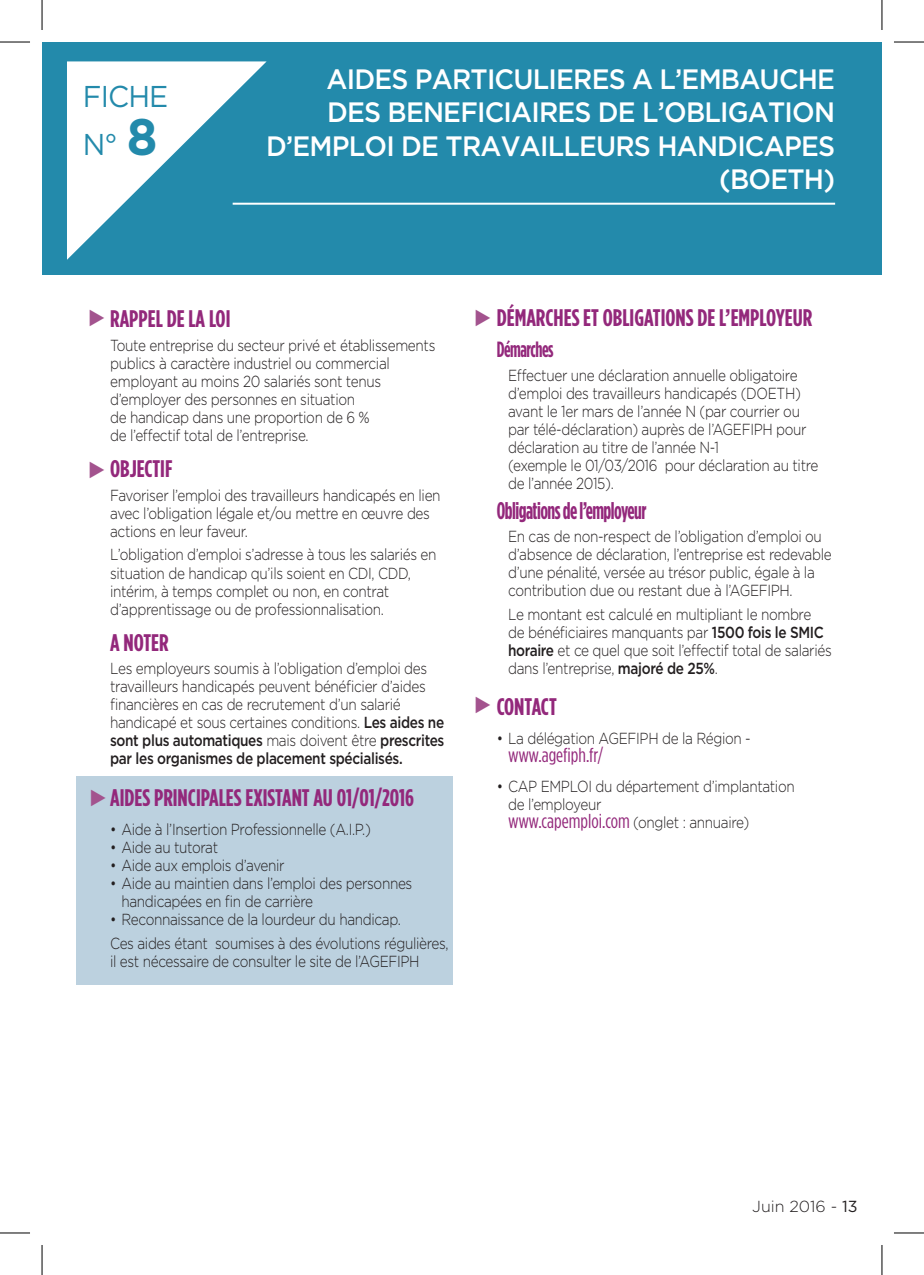
<style>
.page{position:relative;width:924px;height:1275px;background:#fff}
.page>*{position:absolute;margin:0;border:0;box-sizing:border-box;transform-origin:0 0}
.t1{font:30px/47.8px "Gotham";letter-spacing:-.03em;color:#238aab;scale:.95 1}
.t2{font:500 28px/33.6px "Gotham";letter-spacing:-.03em;color:#fff;text-align:right;scale:.95 1}
.t3{font:700 condensed 24px "Gotham HTF";color:#93287b}
.t4{font:700 condensed 24px "Gotham HTF";letter-spacing:-.025em;color:#93287b;scale:.85 1}
.t5{font:700 condensed 22px "Gotham HTF";letter-spacing:-.025em;color:#93287b;scale:.85 1}
.t6{font:condensed 20px "Gotham HTF";color:#93287b}
.t7{font:300 16px/18px "Gotham";letter-spacing:-.025em;color:#231f20;scale:.85 1}
.t8{font:300 16px "Gotham";color:#231f20}
.s1{font-weight:700;font-size:51.4px}
.s2{font-weight:500}
.s3{font-family:"Gotham";font-weight:300;font-stretch:normal;font-size:16px;color:#231f20}
.s4{font-weight:400}
</style>
<div class="page">
<div style="left:76px;top:776px;width:376px;height:209px;background:#bcd1df"></div>
<div style="left:42px;top:42px;width:839px;height:232px;background:#238aab"></div>
<svg style="left:67px;top:61px;width:199px;height:199px"></svg>
<hr style="left:232px;top:203px;width:602px;height:2px;background:#fff">
<hr style="left:0;top:42px;width:30px;height:1px;background:#000">
<hr style="left:893px;top:42px;width:30px;height:1px;background:#000">
<hr style="left:0;top:1232px;width:30px;height:1px;background:#000">
<hr style="left:893px;top:1232px;width:30px;height:1px;background:#000">
<hr style="left:42px;top:0;width:1px;height:30px;background:#000">
<hr style="left:42px;top:1245px;width:1px;height:30px;background:#000">
<hr style="left:881px;top:0;width:1px;height:30px;background:#000">
<hr style="left:881px;top:1245px;width:1px;height:30px;background:#000">
<h1 class="t1" style="left:83px;top:72px;width:92px">FICHE<br>N° <span class="s1">8</span></h1>
<h2 class="t2" style="left:266px;top:61px;width:600px">AIDES PARTICULIERES A L’EMBAUCHE<br>DES BENEFICIAIRES DE L’OBLIGATION<br>D’EMPLOI DE TRAVAILLEURS HANDICAPES (BOETH)</h2>
<h3 class="t3" style="left:110px;top:305px;width:122px">RAPPEL DE LA LOI</h3>
<p class="t7" style="left:110px;top:336px;width:384px">Toute entreprise du secteur privé et établissements publics à caractère industriel ou commercial employant au moins 20 salariés sont tenus d’employer des personnes en situation<br>de handicap dans une proportion de 6 %<br>de l’effectif total de l’entreprise.</p>
<h3 class="t3" style="left:110px;top:455px;width:64px">OBJECTIF</h3>
<p class="t7" style="left:110px;top:486px;width:390px">Favoriser l’emploi des travailleurs handicapés en lien avec l’obligation légale et/ou mettre en œuvre des actions en leur faveur.</p>
<p class="t7" style="left:110px;top:545px;width:385px">L’obligation d’emploi s’adresse à tous les salariés en situation de handicap qu’ils soient en CDI, CDD, intérim, à temps complet ou non, en contrat d’apprentissage ou de professionnalisation.</p>
<h3 class="t3" style="left:110px;top:628px;width:60px">A NOTER</h3>
<p class="t7" style="left:110px;top:659px;width:394px">Les employeurs soumis à l’obligation d’emploi des travailleurs handicapés peuvent bénéficier d’aides financières en cas de recrutement d’un salarié handicapé et sous certaines conditions. <span class="s2">Les aides ne sont plus automatiques</span> mais doivent être <span class="s2">prescrites par les organismes de placement spécialisés.</span></p>
<h3 class="t3" style="left:110px;top:784px;width:305px">AIDES PRINCIPALES EXISTANT AU 01/01/2016</h3>
<p class="t7" style="left:110px;top:820px;width:308px">• Aide à l’Insertion Professionnelle (A.I.P.)</p>
<p class="t7" style="left:110px;top:838px;width:128px">• Aide au tutorat</p>
<p class="t7" style="left:110px;top:856px;width:207px">• Aide aux emplois d’avenir</p>
<p class="t7" style="left:121px;top:874px;width:343px;text-indent:-11px">• Aide au maintien dans l’emploi des personnes handicapées en fin de carrière</p>
<p class="t7" style="left:110px;top:907px;width:399px;line-height:23.6px">• Reconnaissance de la lourdeur du handicap.<br>Ces aides étant soumises à des évolutions régulières,</p>
<p class="t7" style="left:110px;top:952px;width:365px">il est nécessaire de consulter le site de l’AGEFIPH</p>
<h3 class="t3" style="left:496px;top:304px;width:317px">DÉMARCHES ET OBLIGATIONS DE L’EMPLOYEUR</h3>
<h3 class="t5" style="left:496px;top:337px;width:68px">Démarches</h3>
<p class="t7" style="left:508px;top:366px;width:366px">Effectuer une déclaration annuelle obligatoire d’emploi des travailleurs handicapés (DOETH) avant le 1er mars de l’année N (par courrier ou par télé-déclaration) auprès de l’AGEFIPH pour déclaration au titre de l’année N-1<br>(exemple le 01/03/2016 pour déclaration au titre de l’année 2015).</p>
<h3 class="t4" style="left:496px;top:497px;width:178px">Obligations de l’employeur</h3>
<p class="t7" style="left:508px;top:527px;width:382px">En cas de non-respect de l’obligation d’emploi ou d’absence de déclaration, l’entreprise est redevable d’une pénalité, versée au trésor public, égale à la contribution due ou restant due à l’AGEFIPH.</p>
<p class="t7" style="left:508px;top:605px;width:382px">Le montant est calculé en multipliant le nombre de bénéficiaires manquants par <span class="s2">1500 fois le SMIC horaire</span> et ce quel que soit l’effectif total de salariés dans l’entreprise, <span class="s2">majoré de 25%</span>.</p>
<h3 class="t3" style="left:496px;top:693px;width:62px">CONTACT</h3>
<p class="t7" style="left:496px;top:729px;width:300px">• La délégation AGEFIPH de la Région -</p>
<p class="t6" style="left:508px;top:744px;width:97px">www.agefiph.fr/</p>
<p class="t7" style="left:508px;top:776px;width:338px;text-indent:-11px">• CAP EMPLOI du département d’implantation de l’employeur</p>
<p class="t6" style="left:508px;top:810px;width:242px">www.capemploi.com <span class="s3">(onglet : annuaire)</span></p>
<p class="t8" style="left:752px;top:1196px;width:107px">Juin 2016 - <span class="s4">13</span></p>
</div>
